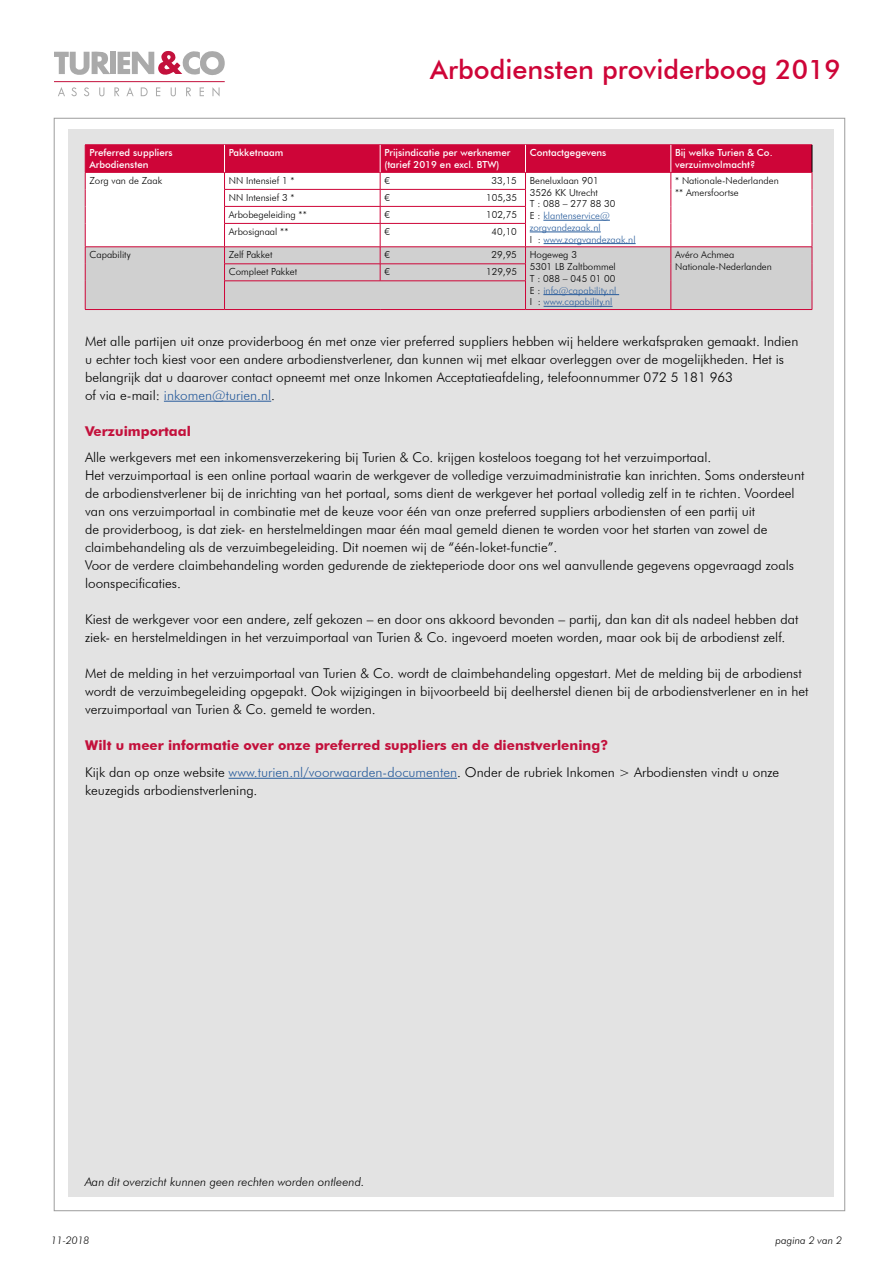
<style>
.page{position:relative;width:893px;height:1263px;background:#fff}
.page>*{position:absolute;margin:0;border:0;box-sizing:border-box;transform-origin:0 0}
.t1{font:500 27px "Futura BT";color:#ce0538}
.t2{font:300 13.5px/18px "Futura BT";color:#000}
.t3{font:700 13.5px/26.5px "Futura BT";color:#c3113c}
.t4{font:italic 300 12px "Futura BT";color:#000}
.t5{font:italic 300 10.5px "Futura BT";color:#000}
.t6{font:300 9.75px/11.7px "Futura BT";color:#000}
.t7{font:500 9.75px/11.7px "Futura BT";color:#fff}
.t8{font:300 9.75px/11.7px "Futura BT";color:#275b9b}
.s1{color:#000}
.s2{color:#275b9b}
.s3{font-weight:300;color:#000}
.s4{font-weight:300;color:#275b9b}
</style>
<div class="page">
<div style="left:110px;top:52px;width:5px;height:22px;background:#aaa"></div>
<svg style="left:118px;top:51px;width:107px;height:24px"></svg>
<svg style="left:54px;top:51px;width:56px;height:24px"></svg>
<svg style="left:58px;top:87px;width:7px;height:9px"></svg>
<svg style="left:71px;top:87px;width:6px;height:9px"></svg>
<svg style="left:84px;top:87px;width:5px;height:9px"></svg>
<svg style="left:99px;top:87px;width:5px;height:9px"></svg>
<svg style="left:114px;top:87px;width:5px;height:9px"></svg>
<svg style="left:126px;top:87px;width:8px;height:9px"></svg>
<svg style="left:141px;top:87px;width:7px;height:9px"></svg>
<svg style="left:156px;top:87px;width:4px;height:9px"></svg>
<svg style="left:171px;top:87px;width:5px;height:9px"></svg>
<svg style="left:186px;top:87px;width:5px;height:9px"></svg>
<svg style="left:200px;top:87px;width:4px;height:9px"></svg>
<svg style="left:212px;top:87px;width:8px;height:10px"></svg>
<hr style="left:54px;top:81px;width:171px;height:1px;background:#c3113c">
<div style="left:68px;top:130px;width:765px;height:1067px;background:#e3e3e3"></div>
<hr style="left:164px;top:401px;width:107px;height:1px;background:#275b9b">
<hr style="left:229px;top:778px;width:228px;height:1px;background:#275b9b">
<hr style="left:85px;top:144px;width:140px;height:1px;background:#ce0538">
<hr style="left:225px;top:144px;width:155px;height:1px;background:#ce0538">
<hr style="left:380px;top:144px;width:145px;height:1px;background:#ce0538">
<hr style="left:525px;top:144px;width:146px;height:1px;background:#ce0538">
<hr style="left:671px;top:144px;width:141px;height:1px;background:#ce0538">
<hr style="left:85px;top:309px;width:140px;height:1px;background:#ce0538">
<hr style="left:525px;top:309px;width:146px;height:1px;background:#ce0538">
<hr style="left:671px;top:309px;width:141px;height:1px;background:#ce0538">
<svg style="left:85px;top:145px;width:728px;height:164px;background:#e3bdc6"></svg>
<hr style="left:225px;top:309px;width:155px;height:1px;background:#ce0538">
<hr style="left:380px;top:309px;width:145px;height:1px;background:#ce0538">
<hr style="left:543px;top:220px;width:67px;height:1px;background:#275b9b">
<hr style="left:530px;top:232px;width:71px;height:1px;background:#275b9b">
<hr style="left:544px;top:243px;width:92px;height:1px;background:#275b9b">
<hr style="left:543px;top:294px;width:76px;height:1px;background:#275b9b">
<hr style="left:544px;top:306px;width:68px;height:1px;background:#275b9b">
<h1 class="t1" style="left:430px;top:53px;width:412px">Arbodiensten providerboog 2019</h1>
<p class="t7" style="left:89px;top:147px;width:85px">Preferred suppliers<br>Arbodiensten</p>
<p class="t7" style="left:229px;top:147px;width:56px">Pakketnaam</p>
<p class="t7" style="left:384px;top:147px;width:128px">Prijsindicatie per werknemer (tarief 2019 en excl. BTW)</p>
<p class="t7" style="left:530px;top:147px;width:78px">Contactgegevens</p>
<p class="t7" style="left:675px;top:147px;width:99px">Bij welke Turien &amp; Co. verzuimvolmacht?</p>
<p class="t6" style="left:89px;top:175px;width:74px">Zorg van de Zaak</p>
<p class="t6" style="left:229px;top:175px;width:67px">NN Intensief 1 *</p>
<p class="t6" style="left:384px;top:175px;width:7px">€</p>
<p class="t6" style="left:492px;top:175px;width:27px">33,15</p>
<p class="t8" style="left:530px;top:175px;width:107px"><span class="s1">Beneluxlaan 901<br>3526 KK Utrecht<br>T : 088 – 277 88 30<br>E :</span> klantenservice@ zorgvandezaak.nl<br><span class="s1">I :</span> www.zorgvandezaak.nl</p>
<p class="t6" style="left:675px;top:175px;width:105px">* Nationale-Nederlanden ** Amersfoortse</p>
<p class="t6" style="left:229px;top:192px;width:67px">NN Intensief 3 *</p>
<p class="t6" style="left:384px;top:192px;width:7px">€</p>
<p class="t6" style="left:486px;top:192px;width:32px">105,35</p>
<p class="t6" style="left:229px;top:209px;width:79px">Arbobegeleiding **</p>
<p class="t6" style="left:384px;top:209px;width:7px">€</p>
<p class="t6" style="left:486px;top:209px;width:32px">102,75</p>
<p class="t6" style="left:229px;top:226px;width:61px">Arbosignaal **</p>
<p class="t6" style="left:384px;top:226px;width:7px">€</p>
<p class="t6" style="left:492px;top:226px;width:27px">40,10</p>
<p class="t6" style="left:89px;top:249px;width:43px">Capability</p>
<p class="t6" style="left:229px;top:249px;width:45px">Zelf Pakket</p>
<p class="t6" style="left:384px;top:249px;width:7px">€</p>
<p class="t6" style="left:492px;top:249px;width:27px">29,95</p>
<p class="t6" style="left:530px;top:249px;width:88px">Hogeweg 3<br>5301 LB Zaltbommel<br>T : 088 – 045 01 00<br>E : <span class="s2">info@capability.nl<br></span>I : <span class="s2">www.capability.nl</span></p>
<p class="t6" style="left:675px;top:249px;width:98px">Avéro Achmea<br>Nationale-Nederlanden</p>
<p class="t6" style="left:229px;top:266px;width:70px">Compleet Pakket</p>
<p class="t6" style="left:384px;top:266px;width:7px">€</p>
<p class="t6" style="left:486px;top:266px;width:32px">129,95</p>
<p class="t2" style="left:85px;top:332px;width:715px">Met alle partijen uit onze providerboog én met onze vier preferred suppliers hebben wij heldere werkafspraken gemaakt. Indien u echter toch kiest voor een andere arbodienstverlener, dan kunnen wij met elkaar overleggen over de mogelijkheden. Het is belangrijk dat u daarover contact opneemt met onze Inkomen Acceptatieafdeling, telefoonnummer 072 5 181 963<br>of via e-mail: <span class="s2">inkomen@turien.nl</span>.</p>
<p class="t3" style="left:85px;top:417px;width:107px">Verzuimportaal</p>
<p class="t2" style="left:85px;top:448px;width:721px">Alle werkgevers met een inkomensverzekering bij Turien &amp; Co. krijgen kosteloos toegang tot het verzuimportaal.<br>Het verzuimportaal is een online portaal waarin de werkgever de volledige verzuimadministratie kan inrichten. Soms ondersteunt de arbodienstverlener bij de inrichting van het portaal, soms dient de werkgever het portaal volledig zelf in te richten. Voordeel van ons verzuimportaal in combinatie met de keuze voor één van onze preferred suppliers arbodiensten of een partij uit<br>de providerboog, is dat ziek- en herstelmeldingen maar één maal gemeld dienen te worden voor het starten van zowel de claimbehandeling als de verzuimbegeleiding. Dit noemen wij de “één-loket-functie”.<br>Voor de verdere claimbehandeling worden gedurende de ziekteperiode door ons wel aanvullende gegevens opgevraagd zoals loonspecificaties.</p>
<p class="t2" style="left:85px;top:610px;width:715px">Kiest de werkgever voor een andere, zelf gekozen – en door ons akkoord bevonden – partij, dan kan dit als nadeel hebben dat ziek- en herstelmeldingen in het verzuimportaal van Turien &amp; Co. ingevoerd moeten worden, maar ook bij de arbodienst zelf.</p>
<p class="t2" style="left:85px;top:664px;width:725px">Met de melding in het verzuimportaal van Turien &amp; Co. wordt de claimbehandeling opgestart. Met de melding bij de arbodienst wordt de verzuimbegeleiding opgepakt. Ook wijzigingen in bijvoorbeeld bij deelherstel dienen bij de arbodienstverlener en in het verzuimportaal van Turien &amp; Co. gemeld te worden.</p>
<p class="t3" style="left:85px;top:732px;width:696px">Wilt u meer informatie over onze preferred suppliers en de dienstverlening?<br><span class="s3">Kijk dan op onze website</span> <span class="s4">www.turien.nl/voorwaarden-documenten</span><span class="s3">. Onder de rubriek Inkomen &gt; Arbodiensten vindt u onze</span></p>
<p class="t2" style="left:85px;top:781px;width:174px">keuzegids arbodienstverlening.</p>
<p class="t4" style="left:85px;top:1174px;width:281px">Aan dit overzicht kunnen geen rechten worden ontleend.</p>
<p class="t5" style="left:51px;top:1234px;width:40px">11-2018</p>
<p class="t5" style="left:775px;top:1234px;width:68px">pagina 2 van 2</p>
</div>
